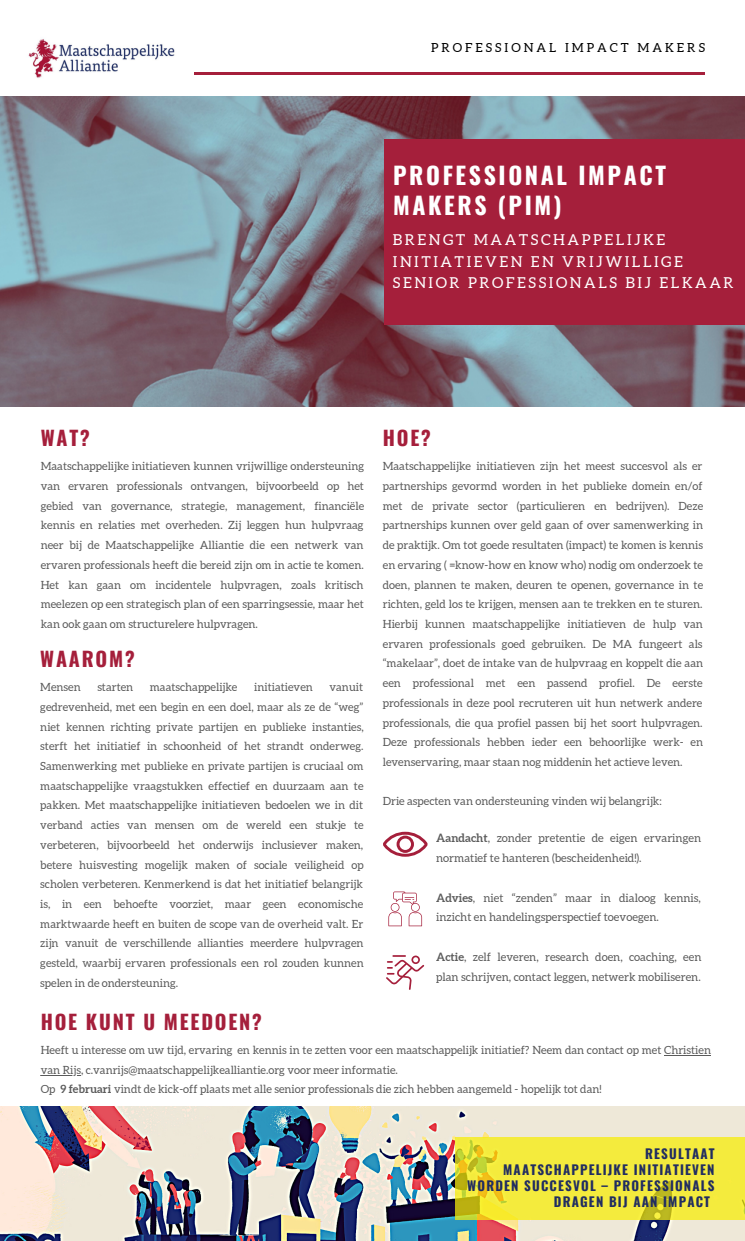
<style>
.page{position:relative;width:745px;height:1241px;background:#fff}
.page>*{position:absolute;margin:0;border:0;box-sizing:border-box;transform-origin:0 0}
.t1{font:700 23.75px/29.1px "Oswald";letter-spacing:.11em;color:#fff}
.t2{font:700 20px "Oswald";letter-spacing:.09em;color:#a51f3b}
.t3{font:15px/21.6px "Aleo";letter-spacing:.17em;color:#fff}
.t4{font:700 13.12px "Oswald";letter-spacing:.09em;color:#212d61}
.t5{font:12.5px "Aleo";letter-spacing:.24em;color:#000}
.t6{font:11.38px/20px "Aleo";color:#000}
.t7{font:11.25px/19.8px "Aleo";color:#000;text-align:justify}
.s1{font-weight:700}
</style>
<div class="page">
<img style="left:0;top:96px;width:744px;height:310px">
<hr style="left:41px;top:72px;width:663px;height:2px;background:#a51f3b">
<img style="left:28px;top:39px;width:165px;height:39px">
<svg style="left:383px;top:831px;width:44px;height:25px"></svg>
<svg style="left:388px;top:891px;width:34px;height:35px"></svg>
<svg style="left:386px;top:955px;width:38px;height:34px"></svg>
<img style="left:0;top:1106px;width:744px;height:134px">
<svg style="left:454px;top:1136px;width:290px;height:83px;background:#eee53b"></svg>
<div style="left:383px;top:139px;width:361px;height:186px;background:#a51f3b"></div>
<hr style="left:664px;top:1054px;width:47px;height:1px;background:#000">
<hr style="left:41px;top:1074px;width:40px;height:1px;background:#000">
<p class="t5" style="left:431px;top:41px;width:275px">PROFESSIONAL IMPACT MAKERS</p>
<h1 class="t1" style="left:393px;top:160px;width:274px">PROFESSIONAL IMPACT<br>MAKERS (PIM)</h1>
<h3 class="t3" style="left:393px;top:229px;width:342px">BRENGT MAATSCHAPPELIJKE<br>INITIATIEVEN EN VRIJWILLIGE<br>SENIOR PROFESSIONALS BIJ ELKAAR</h3>
<h2 class="t2" style="left:41px;top:422px;width:50px">WAT?</h2>
<p class="t7" style="left:41px;top:456px;width:325px">Maatschappelijke initiatieven kunnen vrijwillige ondersteuning van ervaren professionals ontvangen, bijvoorbeeld op het gebied van governance, strategie, management, financiële kennis en relaties met overheden. Zij leggen hun hulpvraag neer bij de Maatschappelijke Alliantie die een netwerk van ervaren professionals heeft die bereid zijn om in actie te komen.<br>Het kan gaan om incidentele hulpvragen, zoals kritisch meelezen op een strategisch plan of een sparringsessie, maar het kan ook gaan om structurelere hulpvragen.</p>
<h2 class="t2" style="left:40px;top:643px;width:96px">WAAROM?</h2>
<p class="t7" style="left:40px;top:677px;width:42px">Mensen</p>
<p class="t7" style="left:97px;top:677px;width:37px">starten</p>
<p class="t7" style="left:150px;top:677px;width:89px">maatschappelijke</p>
<p class="t7" style="left:254px;top:677px;width:60px">initiatieven</p>
<p class="t7" style="left:40px;top:677px;width:325px;text-indent:289px">vanuit gedrevenheid, met een begin en een doel, maar als ze de “weg” niet kennen richting private partijen en publieke instanties, sterft het initiatief in schoonheid of het strandt onderweg.<br>Samenwerking met publieke en private partijen is cruciaal om maatschappelijke vraagstukken effectief en duurzaam aan te pakken. Met maatschappelijke initiatieven bedoelen we in dit verband acties van mensen om de wereld een stukje te verbeteren, bijvoorbeeld het onderwijs inclusiever maken, betere huisvesting mogelijk maken of sociale veiligheid op scholen verbeteren. Kenmerkend is dat het initiatief belangrijk is, in een behoefte voorziet, maar geen economische marktwaarde heeft en buiten de scope van de overheid valt. Er zijn vanuit de verschillende allianties meerdere hulpvragen gesteld, waarbij ervaren professionals een rol zouden kunnen spelen in de ondersteuning.</p>
<h2 class="t2" style="left:382px;top:422px;width:49px">HOE?</h2>
<p class="t7" style="left:382px;top:456px;width:322px">Maatschappelijke initiatieven zijn het meest succesvol als er partnerships gevormd worden in het publieke domein en/of met de private sector (particulieren en bedrijven). Deze partnerships kunnen over geld gaan of over samenwerking in de praktijk. Om tot goede resultaten (impact) te komen is kennis en ervaring ( =know-how en know who) nodig om onderzoek te doen, plannen te maken, deuren te openen, governance in te richten, geld los te krijgen, mensen aan te trekken en te sturen.<br>Hierbij kunnen maatschappelijke initiatieven de hulp van ervaren professionals goed gebruiken. De MA fungeert als “makelaar”, doet de intake van de hulpvraag en koppelt die aan een professional met een passend profiel. De eerste professionals in deze pool recruteren uit hun netwerk andere professionals, die qua profiel passen bij het soort hulpvragen.<br>Deze professionals hebben ieder een behoorlijke werk- en levenservaring, maar staan nog middenin het actieve leven.</p>
<p class="t7" style="left:382px;top:791px;width:280px">Drie aspecten van ondersteuning vinden wij belangrijk:</p>
<p class="t6" style="left:436px;top:827px;width:266px"><span class="s1">Aandacht</span>, zonder pretentie de eigen ervaringen normatief te hanteren (bescheidenheid!).</p>
<p class="t6" style="left:436px;top:887px;width:266px"><span class="s1">Advies</span>, niet “zenden” maar in dialoog kennis, inzicht en handelingsperspectief toevoegen.</p>
<p class="t6" style="left:436px;top:947px;width:267px"><span class="s1">Actie</span>, zelf leveren, research doen, coaching, een plan schrijven, contact leggen, netwerk mobiliseren.</p>
<h2 class="t2" style="left:41px;top:1006px;width:222px">HOE KUNT U MEEDOEN?</h2>
<p class="t7" style="left:41px;top:1040px;width:671px;text-align:left">Heeft u interesse om uw tijd, ervaring en kennis in te zetten voor een maatschappelijk initiatief? Neem dan contact op met Christien van Rijs, c.vanrijs@maatschappelijkealliantie.org voor meer informatie.<br>Op <span class="s1">9 februari</span> vindt de kick-off plaats met alle senior professionals die zich hebben aangemeld - hopelijk tot dan!</p>
<p class="t4" style="left:645px;top:1143px;width:71px">RESULTAAT</p>
<p class="t4" style="left:503px;top:1159px;width:213px">MAATSCHAPPELIJKE INITIATIEVEN</p>
<p class="t4" style="left:467px;top:1175px;width:249px">WORDEN SUCCESVOL – PROFESSIONALS</p>
<p class="t4" style="left:553px;top:1191px;width:158px">DRAGEN BIJ AAN IMPACT</p>
</div>
